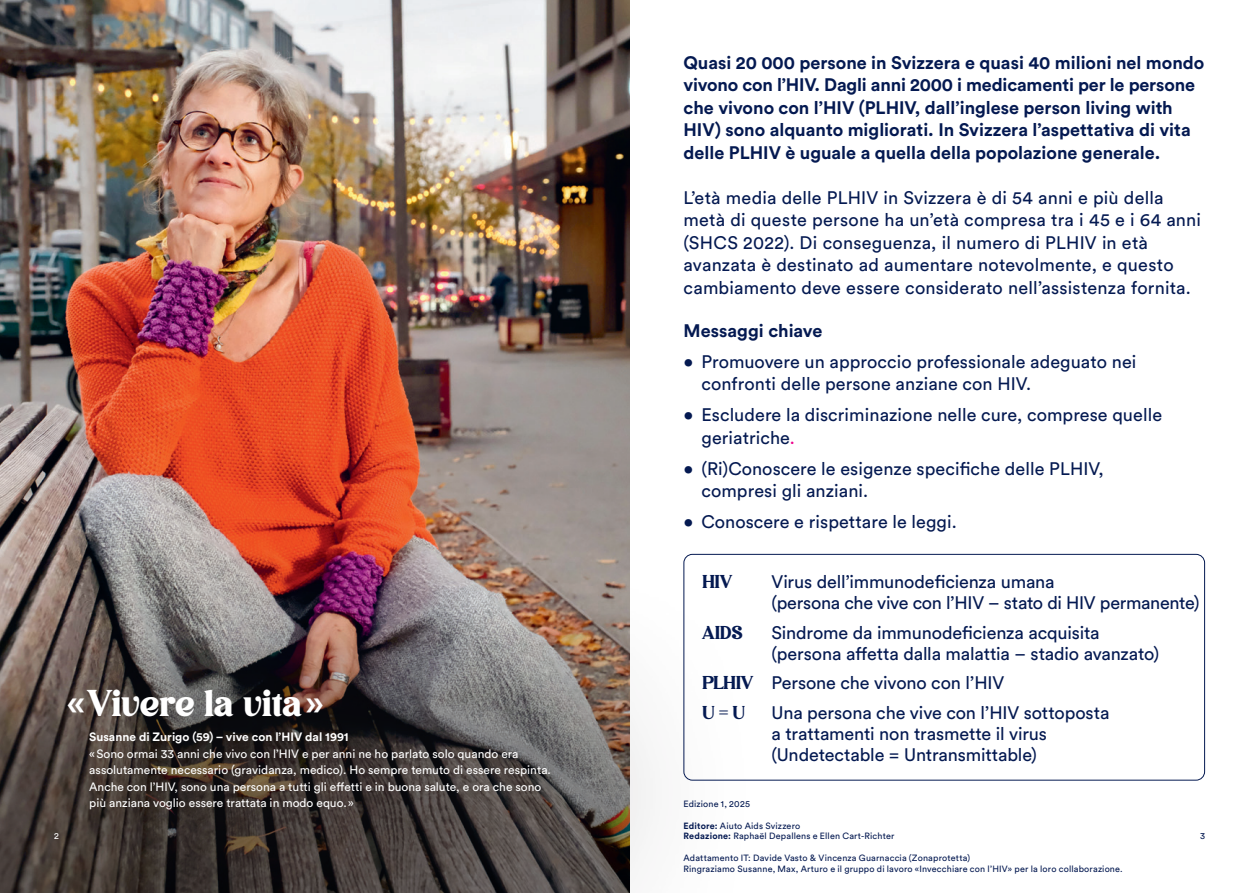
<style>
.page{position:relative;width:1259px;height:893px;background:#fff}
.page>*{position:absolute;margin:0;border:0;box-sizing:border-box;transform-origin:0 0}
.t1{font:36px "Avigea";letter-spacing:.005em;color:#fff}
.t2{font:18px/22.5px "Circular Std";letter-spacing:.005em;color:#041951}
.t3{font:700 18px/22.5px "Circular Std";color:#041951}
.t4{font:18px/21px "Circular Std";letter-spacing:-.015em;color:#041951}
.t5{font:18px "Avigea";letter-spacing:.015em;color:#041951}
.t6{font:12px/16.5px "Circular Std";color:#fff}
.t7{font:700 12px "Circular Std";color:#fff}
.t8{font:9px/10.8px "Circular Std";letter-spacing:.02em;color:#041951}
.t9{font:9px "Circular Std";color:#fff}
.s1{font-family:"Circular Std";font-weight:500}
.s2{color:#ed028c}
.s3{font-family:"Avigea"}
.s4{font-weight:700}
</style>
<div class="page">
<img style="left:0;top:0;width:629px;height:530px">
<div style="left:0;top:530px;width:764px;height:363px;background:#231f20;opacity:.6"></div>
<img style="left:0;top:561px;width:629px;height:332px">
<div style="left:683px;top:554px;width:522px;height:226px;border:1px solid #041951;border-radius:9px"></div>
<p class="t9" style="left:54px;top:830px;width:6px">2</p>
<h1 class="t1" style="left:67px;top:682px;width:258px"><span class="s1">«</span>Vivere la vita<span class="s1">»</span></h1>
<p class="t7" style="left:89px;top:729px;width:261px">Susanne di Zurigo (59) – vive con l’HIV dal 1991</p>
<p class="t6" style="left:89px;top:745px;width:463px">«Sono ormai 33 anni che vivo con l’HIV e per anni ne ho parlato solo quando era assolutamente necessario (gravidanza, medico). Ho sempre temuto di essere respinta.<br>Anche con l’HIV, sono una persona a tutti gli effetti e in buona salute, e ora che sono più anziana voglio essere trattata in modo equo. »</p>
<p class="t3" style="left:683px;top:51px;width:522px">Quasi 20 000 persone in Svizzera e quasi 40 milioni nel mondo vivono con l’HIV. Dagli anni 2000 i medicamenti per le persone che vivono con l’HIV (PLHIV, dall’inglese person living with HIV) sono alquanto migliorati. In Svizzera l’aspettativa di vita delle PLHIV è uguale a quella della popolazione generale.</p>
<p class="t2" style="left:683px;top:186px;width:519px">L’età media delle PLHIV in Svizzera è di 54 anni e più della metà di queste persone ha un’età compresa tra i 45 e i 64 anni (SHCS 2022). Di conseguenza, il numero di PLHIV in età avanzata è destinato ad aumentare notevolmente, e questo cambiamento deve essere considerato nell’assistenza fornita.</p>
<p class="t3" style="left:683px;top:319px;width:140px">Messaggi chiave</p>
<p class="t2" style="left:701px;top:350px;width:436px;text-indent:-18px">• Promuovere un approccio professionale adeguato nei confronti delle persone anziane con HIV.</p>
<p class="t2" style="left:701px;top:403px;width:462px;text-indent:-18px">• Escludere la discriminazione nelle cure, comprese quelle geriatriche<span class="s2">.</span></p>
<p class="t2" style="left:701px;top:457px;width:404px;text-indent:-18px">• (Ri)Conoscere le esigenze specifiche delle PLHIV, compresi gli anziani.</p>
<p class="t2" style="left:683px;top:510px;width:275px">• Conoscere e rispettare le leggi.</p>
<p class="t5" style="left:702px;top:571px;width:31px">HIV</p>
<p class="t4" style="left:771px;top:571px;width:429px">Virus dell’immunodeficienza umana<br>(persona che vive con l’HIV – stato di HIV permanente)</p>
<p class="t5" style="left:702px;top:622px;width:42px">AIDS</p>
<p class="t2" style="left:771px;top:622px;width:389px;line-height:21px">Sindrome da immunodeficienza acquisita (persona affetta dalla malattia – stadio avanzato)</p>
<p class="t2" style="left:702px;top:672px;width:303px"><span class="s3">PLHIV</span> Persone che vivono con l’HIV</p>
<p class="t5" style="left:702px;top:702px;width:44px">U = U</p>
<p class="t2" style="left:771px;top:702px;width:339px;line-height:21px">Una persona che vive con l’HIV sottoposta a trattamenti non trasmette il virus (Undetectable = Untransmittable)</p>
<p class="t8" style="left:683px;top:798px;width:68px">Edizione 1, 2025</p>
<p class="t8" style="left:683px;top:820px;width:212px"><span class="s4">Editore:</span> Aiuto Aids Svizzero<br><span class="s4">Redazione:</span> Raphaël Depallens e Ellen Cart-Richter</p>
<p class="t8" style="left:683px;top:852px;width:441px">Adattamento IT: Davide Vasto &amp; Vincenza Guarnaccia (Zonaprotetta)<br>Ringraziamo Susanne, Max, Arturo e il gruppo di lavoro «Invecchiare con l’HIV» per la loro collaborazione.</p>
<p class="t8" style="left:1200px;top:830px;width:6px">3</p>
</div>
